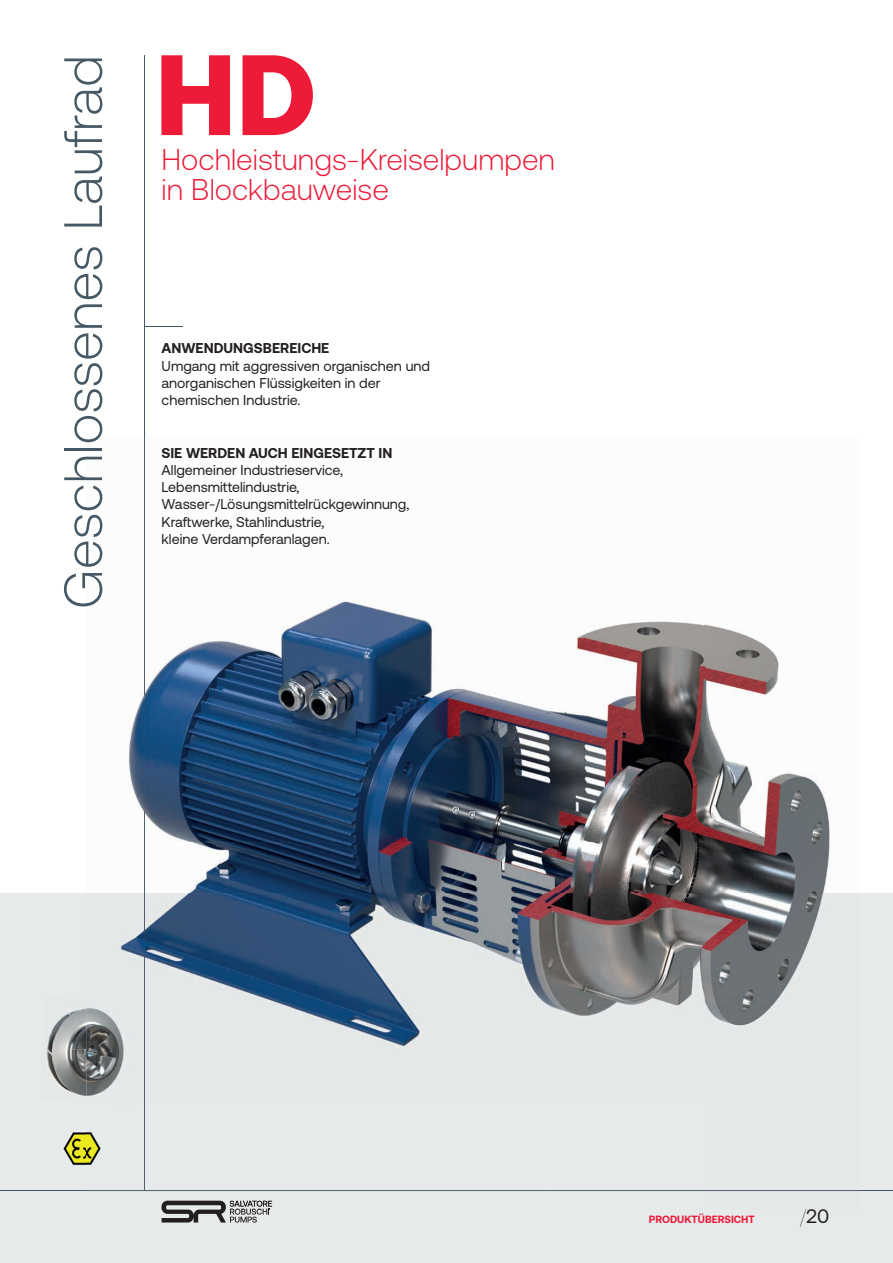
<style>
.page{position:relative;width:893px;height:1263px;background:#fff}
.page>*{position:absolute;margin:0;border:0;box-sizing:border-box;transform-origin:0 0}
.t1{font:900 114px "Aeonik";color:#ed1a38}
.t2{font:300 54px "Aeonik";color:#475865}
.t3{font:300 30px/30px "Aeonik";color:#ed1a38}
.t4{font:19.5px "Aeonik";color:#231f20}
.t5{font:14.25px/17.2px "Aeonik";color:#231f20}
.t6{font:700 14.25px "Aeonik";color:#231f20}
.t7{font:700 10.5px "Aeonik";color:#ed1a38}
.s1{font-weight:100}
</style>
<div class="page">
<div style="left:0;top:893px;width:893px;height:370px;background:#e6eaea"></div>
<hr style="left:144px;top:55px;width:1px;height:1136px;background:#475865">
<hr style="left:145px;top:326px;width:38px;height:1px;background:#475865">
<img style="left:47px;top:1008px;width:39px;height:41px">
<img style="left:46px;top:1049px;width:40px;height:47px">
<hr style="left:0;top:1190px;width:893px;height:1px;background:#475865">
<img style="left:87px;top:600px;width:772px;height:609px">
<img style="left:144px;top:436px;width:1px;height:754px">
<img style="left:86px;top:999px;width:45px;height:106px">
<img style="left:86px;top:1190px;width:773px;height:1px">
<svg style="left:162px;top:1201px;width:110px;height:21px"></svg>
<img style="left:162px;top:1201px;width:64px;height:8px">
<img style="left:63px;top:1130px;width:40px;height:37px">
<h2 class="t2" style="left:54px;top:609px;width:555px;rotate:-90deg">Geschlossenes Laufrad</h2>
<h1 class="t1" style="left:155px;top:28px;width:162px">HD</h1>
<h3 class="t3" style="left:162px;top:144px;width:395px">Hochleistungs-Kreiselpumpen in Blockbauweise</h3>
<p class="t6" style="left:162px;top:340px;width:169px">ANWENDUNGSBEREICHE</p>
<p class="t5" style="left:162px;top:357px;width:270px">Umgang mit aggressiven organischen und anorganischen Flüssigkeiten in der chemischen Industrie.</p>
<p class="t6" style="left:162px;top:444px;width:232px">SIE WERDEN AUCH EINGESETZT IN</p>
<p class="t5" style="left:162px;top:461px;width:249px">Allgemeiner Industrieservice,<br>Lebensmittelindustrie,<br>Wasser-/Lösungsmittelrückgewinnung,<br>Kraftwerke, Stahlindustrie,<br>kleine Verdampferanlagen.</p>
<p class="t7" style="left:649px;top:1213px;width:107px">PRODUKTÜBERSICHT</p>
<h3 class="t4" style="left:800px;top:1205px;width:31px"><span class="s1">/</span>20</h3>
</div>
